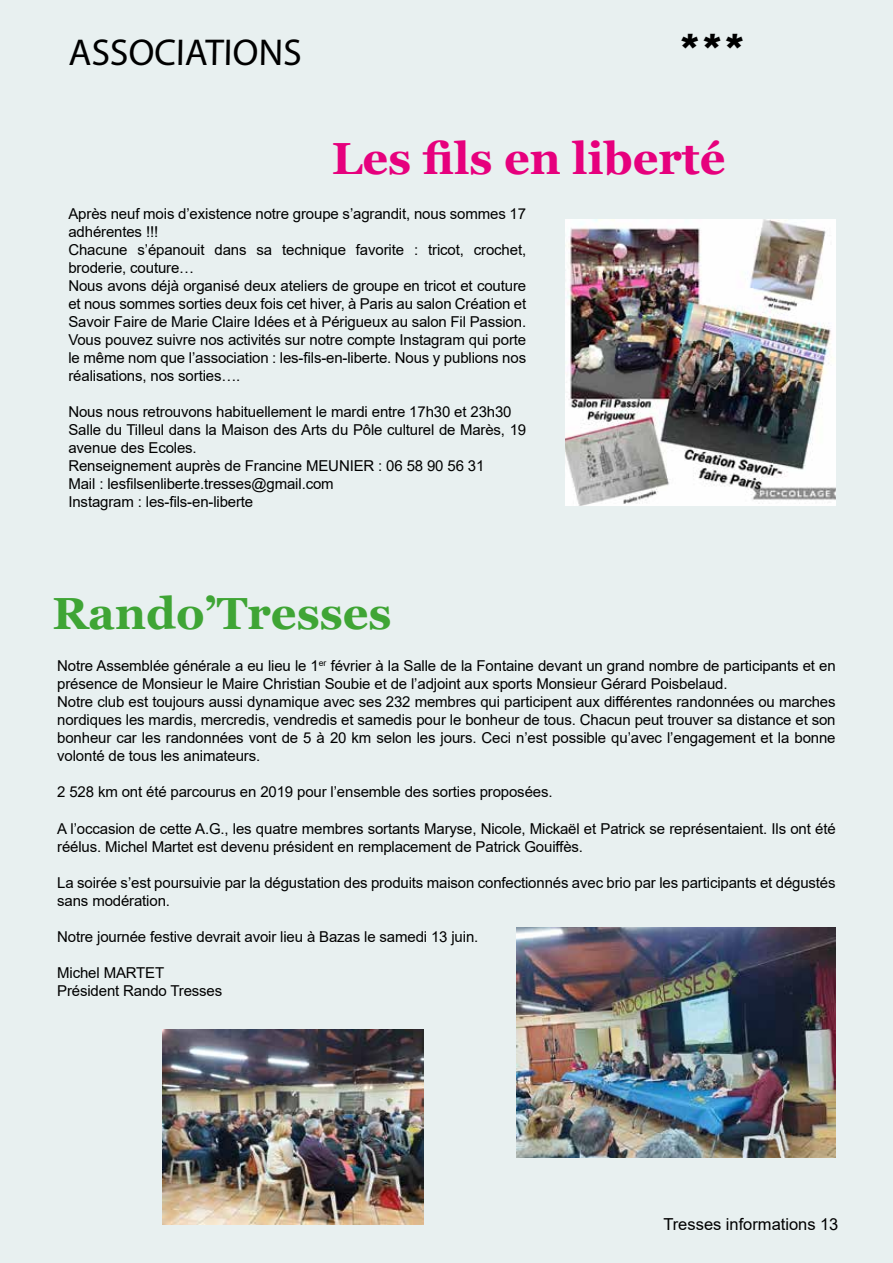
<style>
.page{position:relative;width:893px;height:1263px;background:#e8f0f0}
.page>*{position:absolute;margin:0;border:0;box-sizing:border-box;transform-origin:0 0}
.t1{font:700 45px "Georgia";color:#e6007d}
.t2{font:700 45px "Georgia";color:#3fa535}
.t3{font:700 45px "Eras ITC";color:#000}
.t4{font:37.5px "Myriad Pro";color:#000}
.t5{font:16.5px "Arial";color:#000}
.t6{font:15px/18px "Arial";letter-spacing:-.01em;color:#000}
</style>
<div class="page">
<img style="left:565px;top:219px;width:271px;height:287px">
<img style="left:517px;top:927px;width:319px;height:231px">
<img style="left:163px;top:1029px;width:261px;height:196px">
<h2 class="t4" style="left:68px;top:30px;width:235px">ASSOCIATIONS</h2>
<h1 class="t3" style="left:678px;top:23px;width:70px">***</h1>
<h1 class="t1" style="left:332px;top:130px;width:395px">Les fils en liberté</h1>
<p class="t6" style="left:68px;top:205px;width:459px">Après neuf mois d’existence notre groupe s’agrandit, nous sommes 17 adhérentes !!!<br>Chacune s’épanouit dans sa technique favorite : tricot, crochet, broderie, couture…<br>Nous avons déjà organisé deux ateliers de groupe en tricot et couture et nous sommes sorties deux fois cet hiver, à Paris au salon Création et Savoir Faire de Marie Claire Idées et à Périgueux au salon Fil Passion.<br>Vous pouvez suivre nos activités sur notre compte Instagram qui porte le même nom que l’association : les-fils-en-liberte. Nous y publions nos réalisations, nos sorties….</p>
<p class="t6" style="left:68px;top:403px;width:459px">Nous nous retrouvons habituellement le mardi entre 17h30 et 23h30<br>Salle du Tilleul dans la Maison des Arts du Pôle culturel de Marès, 19 avenue des Ecoles.<br>Renseignement auprès de Francine MEUNIER : 06 58 90 56 31<br>Mail : lesfilsenliberte.tresses@gmail.com<br>Instagram : les-fils-en-liberte</p>
<h1 class="t2" style="left:52px;top:585px;width:341px">Rando’Tresses</h1>
<p class="t6" style="left:57px;top:657px;width:780px">Notre Assemblée générale a eu lieu le 1<sup>er</sup> février à la Salle de la Fontaine devant un grand nombre de participants et en présence de Monsieur le Maire Christian Soubie et de l’adjoint aux sports Monsieur Gérard Poisbelaud.<br>Notre club est toujours aussi dynamique avec ses 232 membres qui participent aux différentes randonnées ou marches nordiques les mardis, mercredis, vendredis et samedis pour le bonheur de tous. Chacun peut trouver sa distance et son bonheur car les randonnées vont de 5 à 20 km selon les jours. Ceci n’est possible qu’avec l’engagement et la bonne volonté de tous les animateurs.</p>
<p class="t6" style="left:57px;top:783px;width:497px">2 528 km ont été parcourus en 2019 pour l’ensemble des sorties proposées.</p>
<p class="t6" style="left:57px;top:819px;width:780px">A l’occasion de cette A.G., les quatre membres sortants Maryse, Nicole, Mickaël et Patrick se représentaient. Ils ont été réélus. Michel Martet est devenu président en remplacement de Patrick Gouiffès.</p>
<p class="t6" style="left:57px;top:873px;width:780px">La soirée s’est poursuivie par la dégustation des produits maison confectionnés avec brio par les participants et dégustés sans modération.</p>
<p class="t6" style="left:57px;top:927px;width:423px">Notre journée festive devrait avoir lieu à Bazas le samedi 13 juin.</p>
<p class="t6" style="left:57px;top:963px;width:167px">Michel MARTET<br>Président Rando Tresses</p>
<p class="t5" style="left:663px;top:1213px;width:177px">Tresses informations 13</p>
</div>
